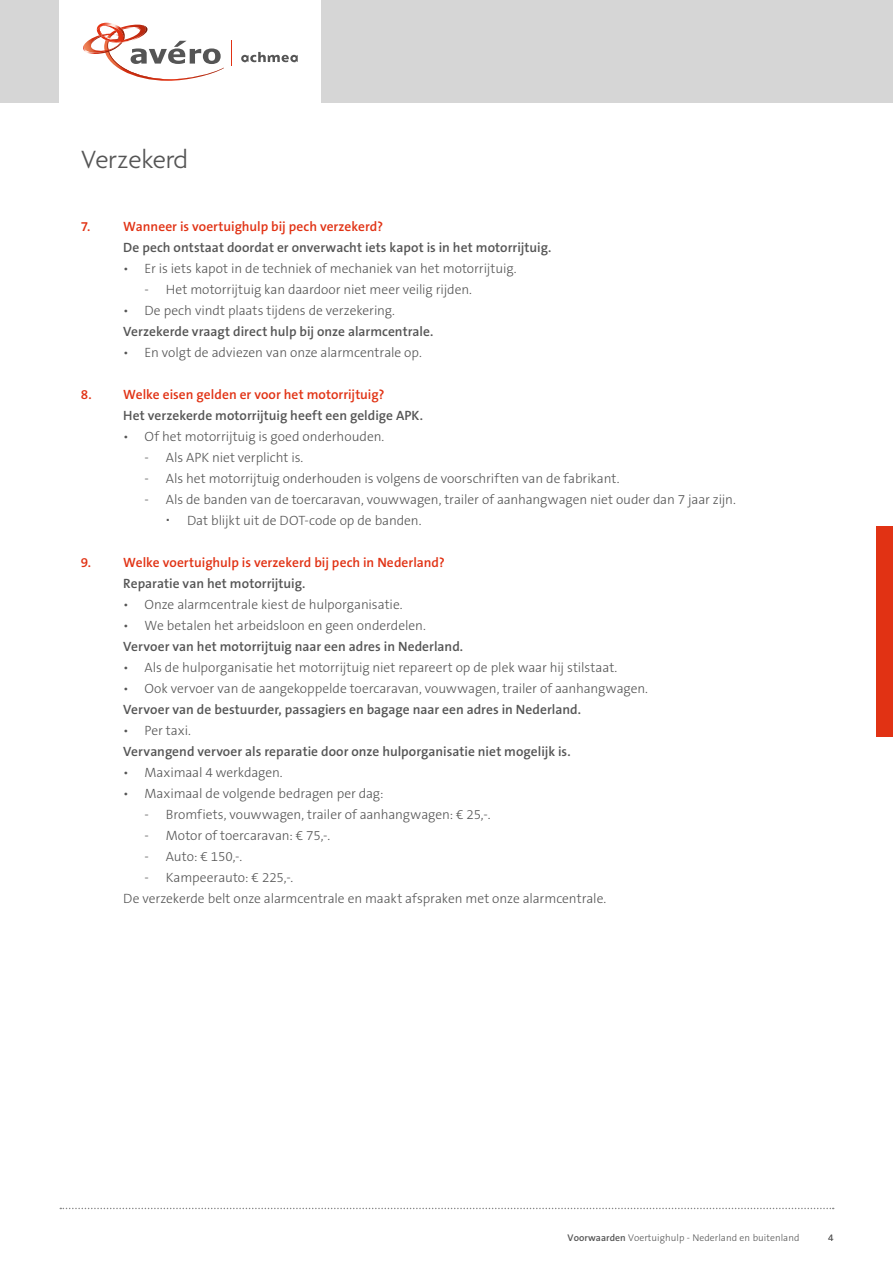
<style>
.page{position:relative;width:893px;height:1263px;background:#fff}
.page>*{position:absolute;margin:0;border:0;box-sizing:border-box;transform-origin:0 0}
.t1{font:300 27px "Agenda";color:#555}
.t2{font:300 13.5px/21px "The Sans B3";letter-spacing:-.005em;color:#555}
.t3{font:600 13.5px "The Sans B6";letter-spacing:.005em;color:#555}
.t4{font:600 13.5px "The Sans B6";color:#e13214}
.t5{font:300 9.75px "The Sans B3";letter-spacing:.005em;color:#555}
.s1{font-family:"The Sans B6";font-weight:600}
</style>
<div class="page">
<div style="left:0;top:0;width:893px;height:103px;background:#d6d6d6"></div>
<div style="left:60px;top:0;width:261px;height:103px;background:#fff"></div>
<svg style="left:241px;top:52px;width:57px;height:10px"></svg>
<svg style="left:83px;top:22px;width:141px;height:59px"></svg>
<svg style="left:231px;top:41px;width:1px;height:25px"></svg>
<svg style="left:60px;top:1208px;width:774px;height:1px"></svg>
<div style="left:876px;top:526px;width:17px;height:211px;background:#e13214"></div>
<h1 class="t1" style="left:81px;top:145px;width:109px">Verzekerd</h1>
<p class="t4" style="left:81px;top:219px;width:11px">7.</p>
<p class="t4" style="left:123px;top:219px;width:261px">Wanneer is voertuighulp bij pech verzekerd?</p>
<p class="t3" style="left:123px;top:240px;width:429px">De pech ontstaat doordat er onverwacht iets kapot is in het motorrijtuig.</p>
<p class="t2" style="left:123px;top:259px;width:395px">• Er is iets kapot in de techniek of mechaniek van het motorrijtuig.</p>
<p class="t2" style="left:145px;top:280px;width:329px">- Het motorrijtuig kan daardoor niet meer veilig rijden.</p>
<p class="t2" style="left:123px;top:301px;width:273px">• De pech vindt plaats tijdens de verzekering.</p>
<p class="t3" style="left:123px;top:324px;width:312px">Verzekerde vraagt direct hulp bij onze alarmcentrale.</p>
<p class="t2" style="left:123px;top:343px;width:300px">• En volgt de adviezen van onze alarmcentrale op.</p>
<p class="t4" style="left:81px;top:387px;width:305px">8. Welke eisen gelden er voor het motorrijtuig?</p>
<p class="t3" style="left:123px;top:408px;width:301px">Het verzekerde motorrijtuig heeft een geldige APK.</p>
<p class="t2" style="left:123px;top:427px;width:262px">• Of het motorrijtuig is goed onderhouden.</p>
<p class="t2" style="left:145px;top:448px;width:160px">- Als APK niet verplicht is.</p>
<p class="t2" style="left:145px;top:469px;width:476px">- Als het motorrijtuig onderhouden is volgens de voorschriften van de fabrikant.</p>
<p class="t2" style="left:187px;top:490px;width:550px;text-indent:-43px">- Als de banden van de toercaravan, vouwwagen, trailer of aanhangwagen niet ouder dan 7 jaar zijn.<br>Dat blijkt uit de DOT-code op de banden.</p>
<p class="t4" style="left:81px;top:555px;width:366px">9. Welke voertuighulp is verzekerd bij pech in Nederland?</p>
<p class="t3" style="left:123px;top:576px;width:184px">Reparatie van het motorrijtuig.</p>
<p class="t2" style="left:123px;top:595px;width:281px">• Onze alarmcentrale kiest de hulporganisatie.</p>
<p class="t2" style="left:123px;top:616px;width:304px">• We betalen het arbeidsloon en geen onderdelen.</p>
<p class="t3" style="left:123px;top:639px;width:341px">Vervoer van het motorrijtuig naar een adres in Nederland.</p>
<p class="t2" style="left:123px;top:658px;width:495px">• Als de hulporganisatie het motorrijtuig niet repareert op de plek waar hij stilstaat.</p>
<p class="t2" style="left:123px;top:679px;width:526px">• Ook vervoer van de aangekoppelde toercaravan, vouwwagen, trailer of aanhangwagen.</p>
<p class="t3" style="left:123px;top:703px;width:459px">Vervoer van de bestuurder, passagiers en bagage naar een adres in Nederland.</p>
<p class="t2" style="left:123px;top:721px;width:69px">• Per taxi.</p>
<p class="t3" style="left:123px;top:745px;width:449px">Vervangend vervoer als reparatie door onze hulporganisatie niet mogelijk is.</p>
<p class="t2" style="left:123px;top:763px;width:161px">• Maximaal 4 werkdagen.</p>
<p class="t2" style="left:123px;top:784px;width:262px">• Maximaal de volgende bedragen per dag:</p>
<p class="t2" style="left:145px;top:805px;width:347px">- Bromfiets, vouwwagen, trailer of aanhangwagen: € 25,-.</p>
<p class="t2" style="left:145px;top:826px;width:187px">- Motor of toercaravan: € 75,-.</p>
<p class="t2" style="left:145px;top:847px;width:99px">- Auto: € 150,-.</p>
<p class="t2" style="left:123px;top:868px;width:484px;text-indent:21px">- Kampeerauto: € 225,-.<br>De verzekerde belt onze alarmcentrale en maakt afspraken met onze alarmcentrale.</p>
<p class="t5" style="left:568px;top:1233px;width:233px"><span class="s1">Voorwaarden</span> Voertuighulp - Nederland en buitenland</p>
<p class="t5" style="left:828px;top:1233px;width:7px">4</p>
</div>
